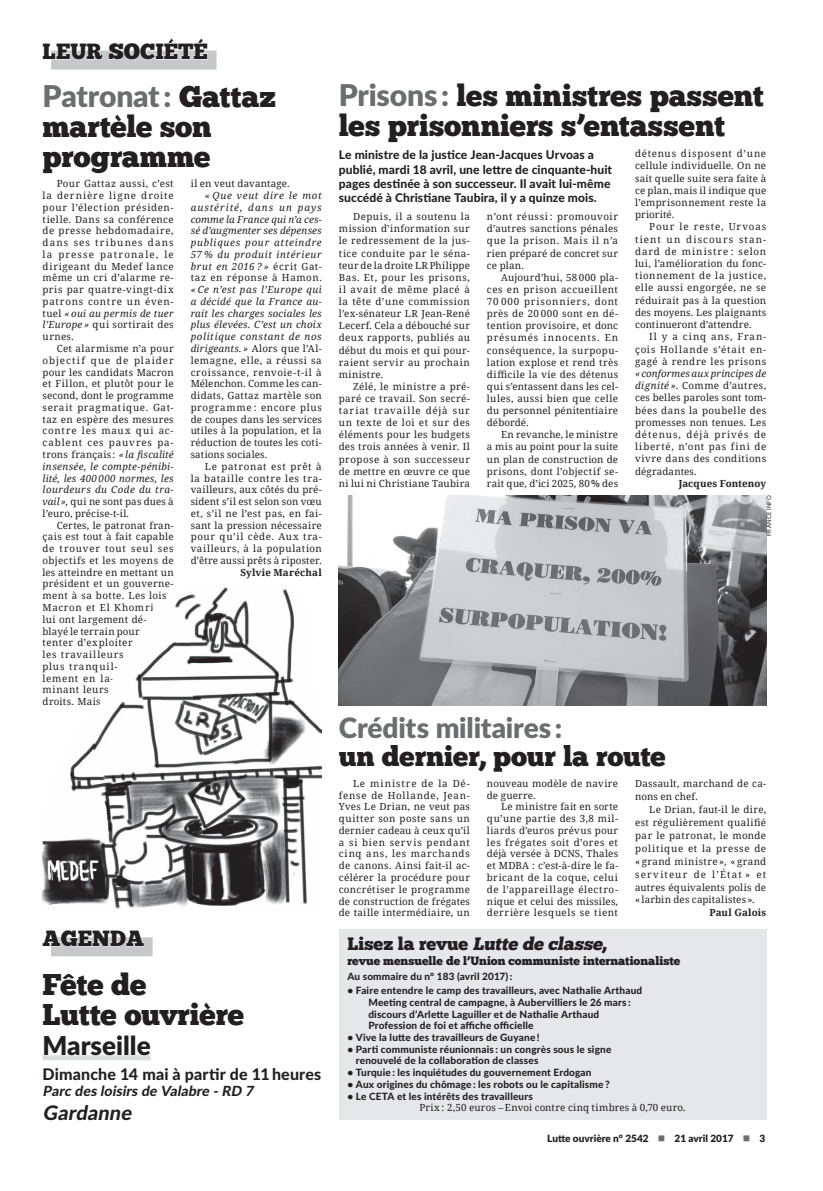
<style>
.page{position:relative;width:823px;height:1191px;background:#fff}
.page>*{position:absolute;margin:0;border:0;box-sizing:border-box;transform-origin:0 0}
.t1{font:30px/30.3px "Chunk Five";letter-spacing:-.005em;color:#231f20}
.t2{font:900 30px "Lato";letter-spacing:-.005em;color:#6c6d70}
.t3{font:28px "Chunk Five";letter-spacing:-.005em;color:#231f20}
.t4{font:900 28px "Lato";letter-spacing:-.005em;color:#6c6d70}
.t5{font:900 26px "Lato";color:#231f20}
.t6{font:22px "Chunk Five";color:#231f20}
.t7{font:italic 800 20px "Lato";color:#231f20}
.t8{font:18px "Chunk Five";color:#231f20}
.t9{font:800 16px "Lato";letter-spacing:.01em;color:#231f20}
.t10{font:italic 800 14px "Lato";color:#231f20}
.t11{font:800 12px/14.4px "Lato";letter-spacing:.01em;color:#231f20}
.t12{font:12px "Chunk Five";color:#231f20}
.t13{font:800 10px/11.7px "Lato";letter-spacing:.02em;color:#231f20}
.t14{font:900 10px "Lato";color:#231f20}
.t15{font:9.8px/11.8px "Noto Serif";letter-spacing:.03em;color:#231f20;text-align:justify}
.t16{font:italic 9.8px/11.8px "Noto Serif";letter-spacing:.065em;color:#231f20;text-align:justify}
.t17{font:700 9.8px "Noto Serif";letter-spacing:.005em;color:#231f20}
.t18{font:9.8px "Noto Serif";letter-spacing:.01em;color:#231f20}
.t19{font:6px "Lato";letter-spacing:.025em;color:#231f20}
.s1{font-family:"Chunk Five";font-weight:400;color:#231f20}
.s2{font-style:italic}
.s3{font-style:normal}
.s4{font-family:"Lato";font-weight:900;color:#6c6d70}
.s5{color:#6c6d70}
</style>
<div class="page">
<div style="left:51px;top:51px;width:165px;height:19px;background:#c7c8ca"></div>
<svg style="left:51px;top:50px;width:157px;height:10px"></svg>
<div style="left:51px;top:937px;width:101px;height:19px;background:#c7c8ca"></div>
<svg style="left:51px;top:937px;width:94px;height:10px"></svg>
<div style="left:338px;top:929px;width:427px;height:191px;background:#e6e7e9"></div>
<div style="left:43px;top:1055px;width:108px;height:5px;background:#dcdddf"></div>
<img style="left:43px;top:587px;width:278px;height:322px">
<img style="left:338px;top:495px;width:427px;height:210px">
<h3 class="t6" style="left:43px;top:38px;width:167px">LEUR SOCIÉTÉ</h3>
<h1 class="t2" style="left:43px;top:73px;width:235px">Patronat: <span class="s1">Gattaz</span></h1>
<h1 class="t1" style="left:43px;top:111px;width:170px;line-height:30px">martèle son programme</h1>
<p class="t15" style="left:43px;top:177px;width:132px;text-indent:14px">Pour Gattaz aussi, c’est la dernière ligne droite pour l’élection présiden&shy;tielle. Dans sa conférence de presse hebdomadaire, dans ses tribunes dans la presse patronale, le dirigeant du Medef lance même un cri d’alarme re&shy;pris par quatre-vingt-dix patrons contre un éven&shy;tuel <span class="s2">« oui au permis de tuer l’Europe »</span> qui sortirait des urnes.</p>
<p class="t15" style="left:43px;top:342px;width:132px;text-indent:14px">Cet alarmisme n’a pour objectif que de plaider pour les candidats Macron et Fillon, et plutôt pour le second, dont le programme serait pragmatique. Gat&shy;taz en espère des mesures contre les maux qui ac&shy;cablent ces pauvres pa&shy;trons français : <span class="s2">« la fiscalité insensée, le compte-pénibi&shy;lité, les 400 000 normes, les lourdeurs du Code du tra&shy;vail »,</span> qui ne sont pas dues à l’euro, précise-t-il.</p>
<p class="t15" style="left:43px;top:519px;width:132px;text-align:left;text-indent:14px">Certes, le patronat fran&shy;çais est tout à fait capable de trouver tout seul ses objectifs et les moyens de les atteindre en mettant un président et un gouverne&shy;ment à sa botte. Les lois<br>Macron et El Khomri<br>lui ont largement dé&shy;blayé le terrain pour<br>tenter d’exploiter<br>les travailleurs<br>plus tranquil-<br>lement en la-<br>minant leurs<br>droits. Mais</p>
<p class="t18" style="left:190px;top:177px;width:100px">il en veut davantage.</p>
<p class="t16" style="left:190px;top:189px;width:132px;text-indent:14px">« Que veut dire le mot austérité, dans un pays comme la France qui n’a ces&shy;sé d’augmenter ses dépenses publiques pour atteindre 57 % du produit intérieur brut en 2016 ? » <span class="s3">écrit Gat&shy;taz en réponse à Hamon.</span></p>
<p class="t15" style="left:190px;top:283px;width:132px"><span class="s2">« Ce n’est pas l’Europe qui a décidé que la France au&shy;rait les charges sociales les plus élevées. C’est un choix politique constant de nos dirigeants. »</span> Alors que l’Al&shy;lemagne, elle, a réussi sa croissance, renvoie-t-il à Mélenchon. Comme les can&shy;didats, Gattaz martèle son programme : encore plus de coupes dans les services utiles à la population, et la réduction de toutes les coti&shy;sations sociales.</p>
<p class="t15" style="left:190px;top:460px;width:132px;text-indent:14px">Le patronat est prêt à la bataille contre les tra&shy;vailleurs, aux côtés du pré&shy;sident s’il est selon son vœu et, s’il ne l’est pas, en fai&shy;sant la pression nécessaire pour qu’il cède. Aux tra&shy;vailleurs, à la population d’être aussi prêts à riposter.</p>
<p class="t17" style="left:240px;top:565px;width:83px">Sylvie Maréchal</p>
<h1 class="t1" style="left:338px;top:80px;width:426px"><span class="s4">Prisons :</span> les ministres passent les prisonniers s’entassent</h1>
<p class="t11" style="left:338px;top:147px;width:274px">Le ministre de la justice Jean-Jacques Urvoas a publié, mardi 18 avril, une lettre de cinquante-huit pages destinée à son successeur. Il avait lui-même succédé à Christiane Taubira, il y a quinze mois.</p>
<p class="t15" style="left:338px;top:210px;width:132px;line-height:12.1px;text-indent:14px">Depuis, il a soutenu la mission d’information sur le redressement de la jus&shy;tice conduite par le séna&shy;teur de la droite LR Philippe Bas. Et, pour les prisons, il avait de même placé à la tête d’une commission l’ex-sénateur LR Jean-René Lecerf. Cela a débouché sur deux rapports, publiés au début du mois et qui pour&shy;raient servir au prochain ministre.</p>
<p class="t15" style="left:338px;top:380px;width:132px;line-height:12.1px;text-indent:14px">Zélé, le ministre a pré&shy;paré ce travail. Son secré&shy;tariat travaille déjà sur un texte de loi et sur des éléments pour les budgets des trois années à venir. Il propose à son successeur de mettre en œuvre ce que ni lui ni Christiane Taubira</p>
<p class="t15" style="left:634px;top:147px;width:132px;line-height:12.2px">détenus disposent d’une cellule individuelle. On ne sait quelle suite sera faite à ce plan, mais il indique que l’emprisonnement reste la priorité.</p>
<p class="t15" style="left:634px;top:220px;width:132px;line-height:12.2px;text-indent:14px">Pour le reste, Urvoas tient un discours stan&shy;dard de ministre : selon lui, l’amélioration du fonc&shy;tionnement de la justice, elle aussi engorgée, ne se réduirait pas à la question des moyens. Les plaignants continueront d’attendre.</p>
<p class="t15" style="left:634px;top:330px;width:132px;line-height:12.2px;text-indent:14px">Il y a cinq ans, Fran&shy;çois Hollande s’était en&shy;gagé à rendre les prisons</p>
<p class="t15" style="left:634px;top:367px;width:132px;line-height:12.2px"><span class="s2">« conformes aux principes de dignité »</span>. Comme d’autres, ces belles paroles sont tom&shy;bées dans la poubelle des promesses non tenues. Les détenus, déjà privés de liberté, n’ont pas fini de vivre dans des conditions dégradantes.</p>
<p class="t17" style="left:678px;top:476px;width:89px">Jacques Fontenoy</p>
<p class="t15" style="left:486px;top:210px;width:132px;line-height:12.1px">n’ont réussi : promouvoir d’autres sanctions pénales que la prison. Mais il n’a rien préparé de concret sur ce plan.</p>
<p class="t15" style="left:486px;top:271px;width:132px;line-height:12.1px;text-indent:14px">Aujourd’hui, 58 000 pla&shy;ces en prison accueillent 70 000 prisonniers, dont près de 20 000 sont en dé&shy;tention provisoire, et donc présumés innocents. En conséquence, la surpopu&shy;lation explose et rend très difficile la vie des détenus qui s’entassent dans les cel&shy;lules, aussi bien que celle du personnel pénitentiaire débordé.</p>
<p class="t15" style="left:486px;top:428px;width:132px;line-height:12.1px;text-indent:14px">En revanche, le ministre a mis au point pour la suite un plan de construction de prisons, dont l’objectif se&shy;rait que, d’ici 2025, 80% des</p>
<p class="t19" style="left:764px;top:536px;width:42px;rotate:-90deg">FRANCE INFO</p>
<h2 class="t4" style="left:338px;top:707px;width:225px">Crédits militaires :</h2>
<h2 class="t3" style="left:338px;top:740px;width:328px">un dernier, pour la route</h2>
<p class="t15" style="left:338px;top:777px;width:132px;text-indent:14px">Le ministre de la Dé&shy;fense de Hollande, Jean-Yves Le Drian, ne veut pas quitter son poste sans un dernier cadeau à ceux qu’il a si bien servis pendant cinq ans, les marchands de canons. Ainsi fait-il ac&shy;célérer la procédure pour concrétiser le programme de construction de frégates de taille intermédiaire, un</p>
<p class="t15" style="left:486px;top:777px;width:132px">nouveau modèle de navire de guerre.</p>
<p class="t15" style="left:634px;top:776px;width:132px;line-height:13px">Dassault, marchand de ca&shy;nons en chef.</p>
<p class="t15" style="left:634px;top:802px;width:132px;line-height:13px;text-indent:14px">Le Drian, faut-il le dire, est régulièrement qualifié par le patronat, le monde politique et la presse de «grand ministre», «grand serviteur de l’État » et autres équivalents polis de «larbin des capitalistes».</p>
<p class="t17" style="left:709px;top:906px;width:58px">Paul Galois</p>
<p class="t15" style="left:486px;top:800px;width:132px;text-indent:14px">Le ministre fait en sorte qu’une partie des 3,8 mil&shy;liards d’euros prévus pour les frégates soit d’ores et déjà versée à DCNS, Thales et MDBA : c’est-à-dire le fa&shy;bricant de la coque, celui de l’appareillage électro&shy;nique et celui des missiles, derrière lesquels se tient</p>
<h3 class="t6" style="left:43px;top:925px;width:103px">AGENDA</h3>
<h3 class="t8" style="left:347px;top:933px;width:261px">L i s e z l a r e v u e <span class="s2">Lutte de classe</span>,</h3>
<p class="t12" style="left:347px;top:954px;width:334px">revue mensuelle de l’Union communiste internationaliste</p>
<p class="t13" style="left:347px;top:970px;width:166px">Au sommaire du n° 183 (avril 2017) :</p>
<p class="t13" style="left:368px;top:984px;width:275px;text-indent:-21px">• Faire entendre le camp des travailleurs, avec Nathalie Arthaud Meeting central de campagne, à Aubervilliers le 26 mars : discours d’Arlette Laguiller et de Nathalie Arthaud Profession de foi et affiche officielle</p>
<p class="t13" style="left:347px;top:1031px;width:194px">• Vive la lutte des travailleurs de Guyane !</p>
<p class="t13" style="left:355px;top:1042px;width:257px;text-indent:-8px">• Parti communiste réunionnais : un congrès sous le signe renouvelé de la collaboration de classes</p>
<p class="t13" style="left:347px;top:1066px;width:246px">• Turquie : les inquiétudes du gouvernement Erdogan</p>
<p class="t13" style="left:347px;top:1077px;width:264px">• Aux origines du chômage : les robots ou le capitalisme ?</p>
<p class="t13" style="left:347px;top:1089px;width:187px">• Le CETA et les intérêts des travailleurs</p>
<p class="t15" style="left:419px;top:1101px;width:267px">Prix : 2,50 euros – Envoi contre cinq timbres à 0,70 euro.</p>
<h1 class="t1" style="left:43px;top:969px;width:203px">Fête de<br>Lutte ouvrière</h1>
<h3 class="t5" style="left:43px;top:1026px;width:110px">Marseille</h3>
<h3 class="t9" style="left:43px;top:1062px;width:280px">Dimanche 14 mai à partir de 11 heures</h3>
<h3 class="t10" style="left:43px;top:1081px;width:215px">Parc des loisirs de Valabre -RD 7</h3>
<h3 class="t7" style="left:43px;top:1098px;width:95px">Gardanne</h3>
<p class="t14" style="left:547px;top:1131px;width:219px">Lutte ouvrière n° 2542 <span class="s5">■</span> 21 avril 2017 <span class="s5">■</span> 3</p>
</div>
